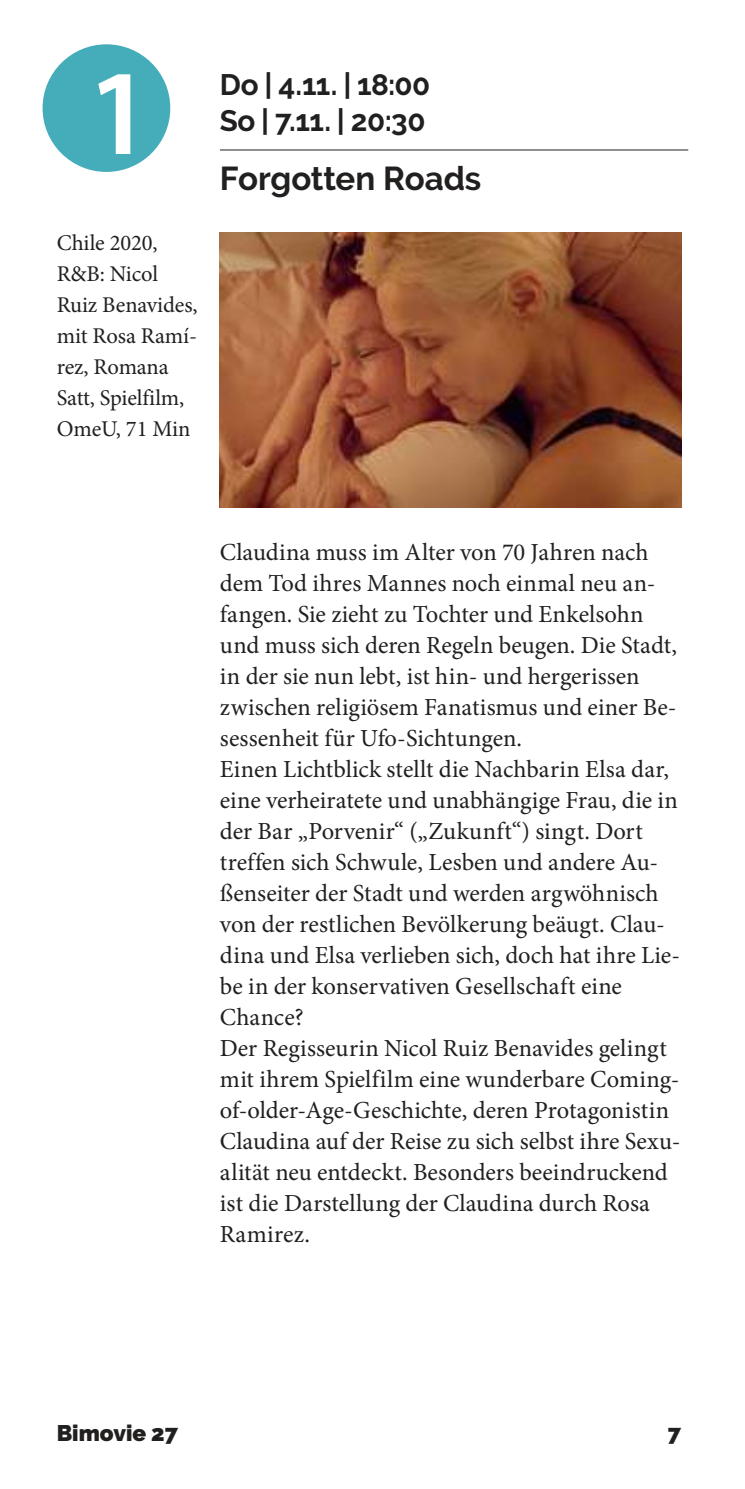
<style>
.page{position:relative;width:745px;height:1489px;background:#fff}
.page>*{position:absolute;margin:0;border:0;box-sizing:border-box;transform-origin:0 0}
.t1{font:600 122.5px "Myriad Pro";color:#fff}
.t2{font:700 33px "Raleway";letter-spacing:-.005em;color:#221f1f}
.t3{font:700 29.5px/35.5px "Raleway";letter-spacing:-.02em;color:#221f1f}
.t4{font:24.5px/31px "Minion Pro";color:#221f1f}
.t5{font:22.5px/31px "Minion Pro";letter-spacing:-.005em;color:#221f1f}
.t6{font:900 22.5px "Raleway";color:#221f1f}
</style>
<div class="page">
<div style="left:43px;top:44px;width:127px;height:128px;background:#45adb9;border-radius:50%"></div>
<hr style="left:220px;top:149px;width:467px;height:1px;background:#221f1f">
<img style="left:220px;top:232px;width:460px;height:275px">
<h1 class="t1" style="left:87px;top:67px;width:67px">1</h1>
<p class="t3" style="left:220px;top:67px;width:212px">Do | 4.11. | 18:00<br>So | 7.11. | 20:30</p>
<h2 class="t2" style="left:220px;top:159px;width:263px">Forgotten Roads</h2>
<p class="t5" style="left:57px;top:228px;width:142px">Chile 2020,<br>R&amp;B: Nicol<br>Ruiz Benavides, mit Rosa Ramí&shy;rez, Romana<br>Satt, Spielfilm,<br>OmeU, 71 Min</p>
<p class="t4" style="left:220px;top:538px;width:462px">Claudina muss im Alter von 70 Jahren nach dem Tod ihres Mannes noch einmal neu an&shy;fangen. Sie zieht zu Tochter und Enkelsohn und muss sich deren Regeln beugen. Die Stadt, in der sie nun lebt, ist hin- und hergerissen zwischen religiösem Fanatismus und einer Be&shy;sessenheit für Ufo-Sichtungen.<br>Einen Lichtblick stellt die Nachbarin Elsa dar, eine verheiratete und unabhängige Frau, die in der Bar „Porvenir“ („Zukunft“) singt. Dort treffen sich Schwule, Lesben und andere Au&shy;ßenseiter der Stadt und werden argwöhnisch von der restlichen Bevölkerung beäugt. Clau&shy;dina und Elsa verlieben sich, doch hat ihre Lie&shy;be in der konservativen Gesellschaft eine Chance?<br>Der Regisseurin Nicol Ruiz Benavides gelingt mit ihrem Spielfilm eine wunderbare Coming&shy;of-older-Age-Geschichte, deren Protagonistin Claudina auf der Reise zu sich selbst ihre Sexu&shy;alität neu entdeckt. Besonders beeindruckend ist die Darstellung der Claudina durch Rosa Ramirez.</p>
<p class="t6" style="left:57px;top:1424px;width:123px">Bimovie 27</p>
<p class="t6" style="left:667px;top:1424px;width:15px">7</p>
</div>
